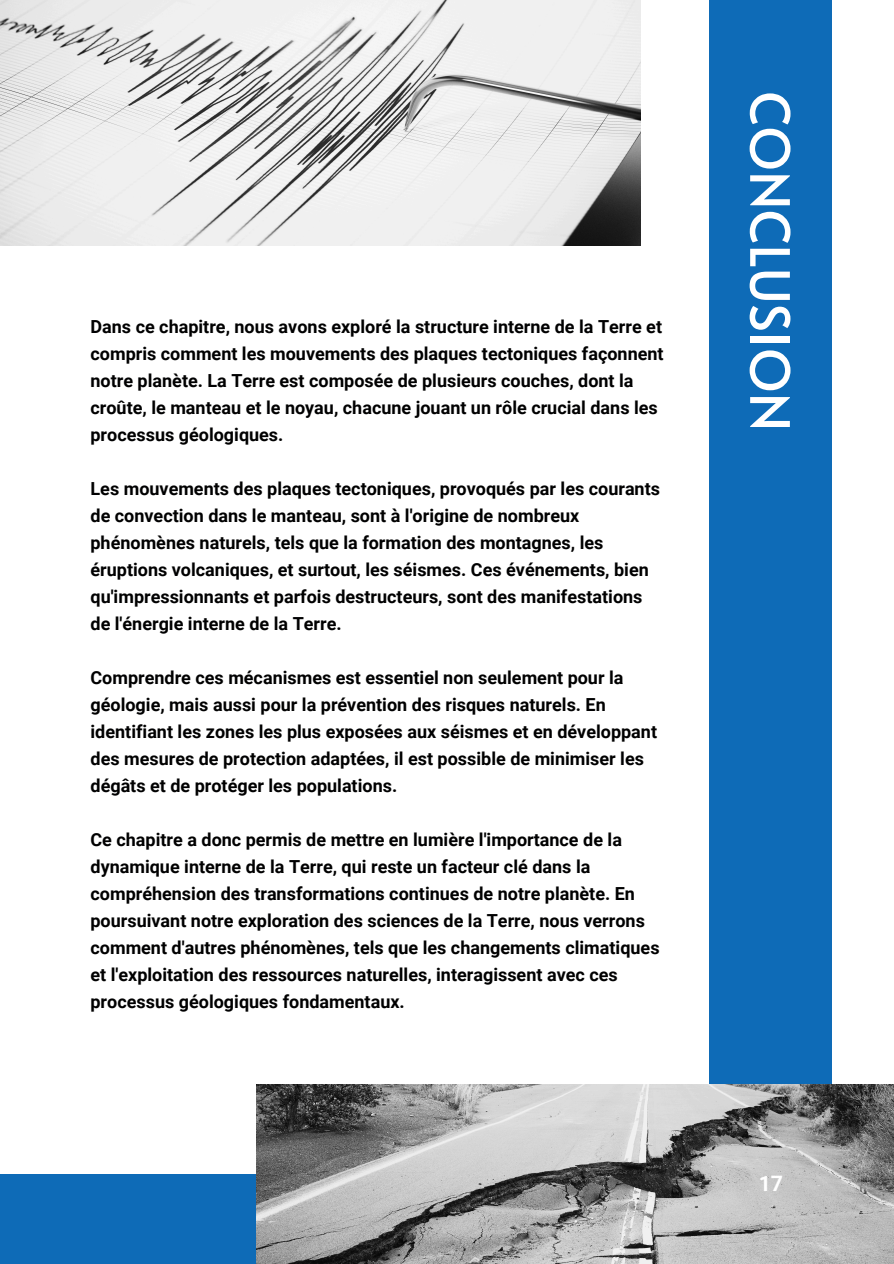
<style>
.page{position:relative;width:894px;height:1264px;background:#fff}
.page>*{position:absolute;margin:0;border:0;box-sizing:border-box;transform-origin:0 0}
.t1{font:54px "Alata";color:#fff}
.t2{font:700 21.3px "Roboto";color:#fff}
.t3{font:700 18px/27px "Roboto";color:#000001}
</style>
<div class="page">
<div style="left:709px;top:0;width:123px;height:1263px;background:#0e6bb7"></div>
<div style="left:0;top:1174px;width:802px;height:89px;background:#0e6bb7"></div>
<img style="left:257px;top:1084px;width:636px;height:179px">
<img style="left:0;top:0;width:640px;height:246px">
<h1 class="t3" style="left:90px;top:313px;width:574px">Dans ce chapitre, nous avons exploré la structure interne de la Terre et compris comment les mouvements des plaques tectoniques façonnent notre planète. La Terre est composée de plusieurs couches, dont la croûte, le manteau et le noyau, chacune jouant un rôle crucial dans les processus géologiques.</h1>
<p class="t3" style="left:90px;top:475px;width:571px">Les mouvements des plaques tectoniques, provoqués par les courants de convection dans le manteau, sont à l'origine de nombreux phénomènes naturels, tels que la formation des montagnes, les éruptions volcaniques, et surtout, les séismes. Ces événements, bien qu'impressionnants et parfois destructeurs, sont des manifestations de l'énergie interne de la Terre.</p>
<p class="t3" style="left:90px;top:664px;width:568px">Comprendre ces mécanismes est essentiel non seulement pour la géologie, mais aussi pour la prévention des risques naturels. En identifiant les zones les plus exposées aux séismes et en développant des mesures de protection adaptées, il est possible de minimiser les dégâts et de protéger les populations.</p>
<p class="t3" style="left:90px;top:826px;width:570px">Ce chapitre a donc permis de mettre en lumière l'importance de la dynamique interne de la Terre, qui reste un facteur clé dans la compréhension des transformations continues de notre planète. En poursuivant notre exploration des sciences de la Terre, nous verrons comment d'autres phénomènes, tels que les changements climatiques et l'exploitation des ressources naturelles, interagissent avec ces processus géologiques fondamentaux.</p>
<p class="t1" style="left:809px;top:91px;width:341px;rotate:90deg">CONCLUSION</p>
<p class="t2" style="left:758px;top:1171px;width:26px">17</p>
</div>
